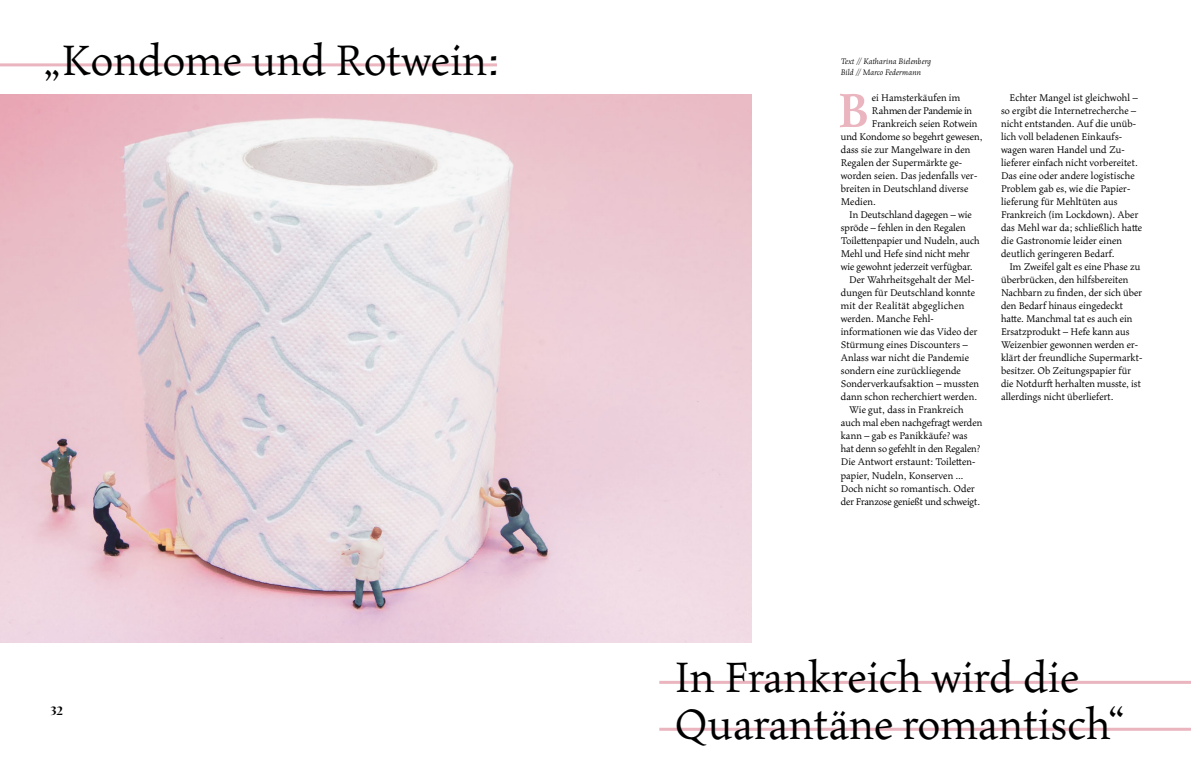
<style>
.page{position:relative;width:1191px;height:766px;background:#fff}
.page>*{position:absolute;margin:0;border:0;box-sizing:border-box;transform-origin:0 0}
.t1{font:700 54px "Maiola";color:#eab5bf}
.t2{font:48px/47px "Maiola";color:#000}
.t3{font:700 12px "Proza Display";color:#000}
.t4{font:11px/13px "Maiola";letter-spacing:-.005em;color:#000}
.t5{font:11px "Maiola";letter-spacing:.02em;color:#000}
.t6{font:11px "Maiola";letter-spacing:-.03em;color:#000}
.t7{font:italic 9px/10.8px "Maiola";color:#000}
</style>
<div class="page">
<hr style="left:0;top:63px;width:497px;height:3px;background:#eab5bf">
<hr style="left:659px;top:680px;width:532px;height:3px;background:#eab5bf">
<hr style="left:659px;top:727px;width:532px;height:3px;background:#eab5bf">
<img style="left:0;top:94px;width:751px;height:548px">
<h2 class="t2" style="left:43px;top:36px;width:458px">„Kondome und Rotwein:</h2>
<p class="t3" style="left:50px;top:703px;width:14px">32</p>
<p class="t7" style="left:840px;top:56px;width:92px">Text // Katharina Bielenberg<br>Bild // Marco Federmann</p>
<p class="t4" style="left:872px;top:91px;width:90px">ei Hamsterkäufen im</p>
<p class="t6" style="left:872px;top:103px;width:102px">Rahmen der Pandemie in</p>
<p class="t4" style="left:872px;top:117px;width:107px">Frankreich seien Rotwein</p>
<p class="t4" style="left:840px;top:130px;width:143px">und Kondome so begehrt gewesen,</p>
<p class="t4" style="left:840px;top:143px;width:131px">dass sie zur Mangelware in den</p>
<p class="t4" style="left:840px;top:156px;width:123px">Regalen der Supermärkte ge-</p>
<p class="t4" style="left:840px;top:169px;width:138px">worden seien. Das jedenfalls ver-</p>
<p class="t4" style="left:840px;top:182px;width:129px">breiten in Deutschland diverse</p>
<p class="t4" style="left:840px;top:195px;width:37px">Medien.</p>
<p class="t4" style="left:849px;top:208px;width:124px">In Deutschland dagegen – wie</p>
<p class="t4" style="left:840px;top:221px;width:127px">spröde – fehlen in den Regalen</p>
<p class="t4" style="left:840px;top:234px;width:140px">Toilettenpapier und Nudeln, auch</p>
<p class="t4" style="left:840px;top:247px;width:131px">Mehl und Hefe sind nicht mehr</p>
<p class="t4" style="left:840px;top:260px;width:133px">wie gewohnt jederzeit verfügbar.</p>
<p class="t4" style="left:849px;top:273px;width:126px">Der Wahrheitsgehalt der Mel-</p>
<p class="t4" style="left:840px;top:286px;width:136px">dungen für Deutschland konnte</p>
<p class="t5" style="left:840px;top:298px;width:125px">mit der Realität abgeglichen</p>
<p class="t4" style="left:840px;top:312px;width:95px">werden. Manche Fehl-</p>
<p class="t4" style="left:840px;top:325px;width:138px">informationen wie das Video der</p>
<p class="t4" style="left:840px;top:338px;width:129px">Stürmung eines Discounters –</p>
<p class="t4" style="left:840px;top:351px;width:130px">Anlass war nicht die Pandemie</p>
<p class="t4" style="left:840px;top:364px;width:122px">sondern eine zurückliegende</p>
<p class="t4" style="left:840px;top:377px;width:140px">Sonderverkaufsaktion – mussten</p>
<p class="t4" style="left:840px;top:390px;width:138px">dann schon recherchiert werden.</p>
<p class="t4" style="left:849px;top:403px;width:116px">Wie gut, dass in Frankreich</p>
<p class="t4" style="left:840px;top:416px;width:143px">auch mal eben nachgefragt werden</p>
<p class="t4" style="left:840px;top:429px;width:129px">kann – gab es Panikkäufe? was</p>
<p class="t4" style="left:840px;top:442px;width:141px">hat denn so gefehlt in den Regalen?</p>
<p class="t4" style="left:840px;top:455px;width:136px">Die Antwort erstaunt: Toiletten-</p>
<p class="t4" style="left:840px;top:468px;width:124px">papier, Nudeln, Konserven …</p>
<p class="t4" style="left:840px;top:481px;width:136px">Doch nicht so romantisch. Oder</p>
<p class="t4" style="left:840px;top:494px;width:141px">der Franzose genießt und schweigt.</p>
<h1 class="t1" style="left:838px;top:72px;width:33px">B</h1>
<p class="t4" style="left:1001px;top:91px;width:143px;text-indent:9px">Echter Mangel ist gleichwohl – so ergibt die Internetrecherche – nicht entstanden. Auf die unüb&shy;lich voll beladenen Einkaufs&shy;wagen waren Handel und Zu&shy;lieferer einfach nicht vorbereitet.<br>Das eine oder andere logistische<br>Problem gab es, wie die Papier&shy;lieferung für Mehltüten aus<br>Frankreich (im Lockdown). Aber das Mehl war da; schließlich hatte die Gastronomie leider einen deutlich geringeren Bedarf.</p>
<p class="t4" style="left:1001px;top:260px;width:143px;text-indent:9px">Im Zweifel galt es eine Phase zu überbrücken, den hilfsbereiten<br>Nachbarn zu finden, der sich über den Bedarf hinaus eingedeckt hatte. Manchmal tat es auch ein<br>Ersatzprodukt – Hefe kann aus<br>Weizenbier gewonnen werden er&shy;klärt der freundliche Supermarkt&shy;besitzer. Ob Zeitungspapier für die Notdurft herhalten musste, ist allerdings nicht überliefert.</p>
<h2 class="t2" style="left:674px;top:653px;width:452px">In Frankreich wird die<br>Quarantäne romantisch“</h2>
</div>
